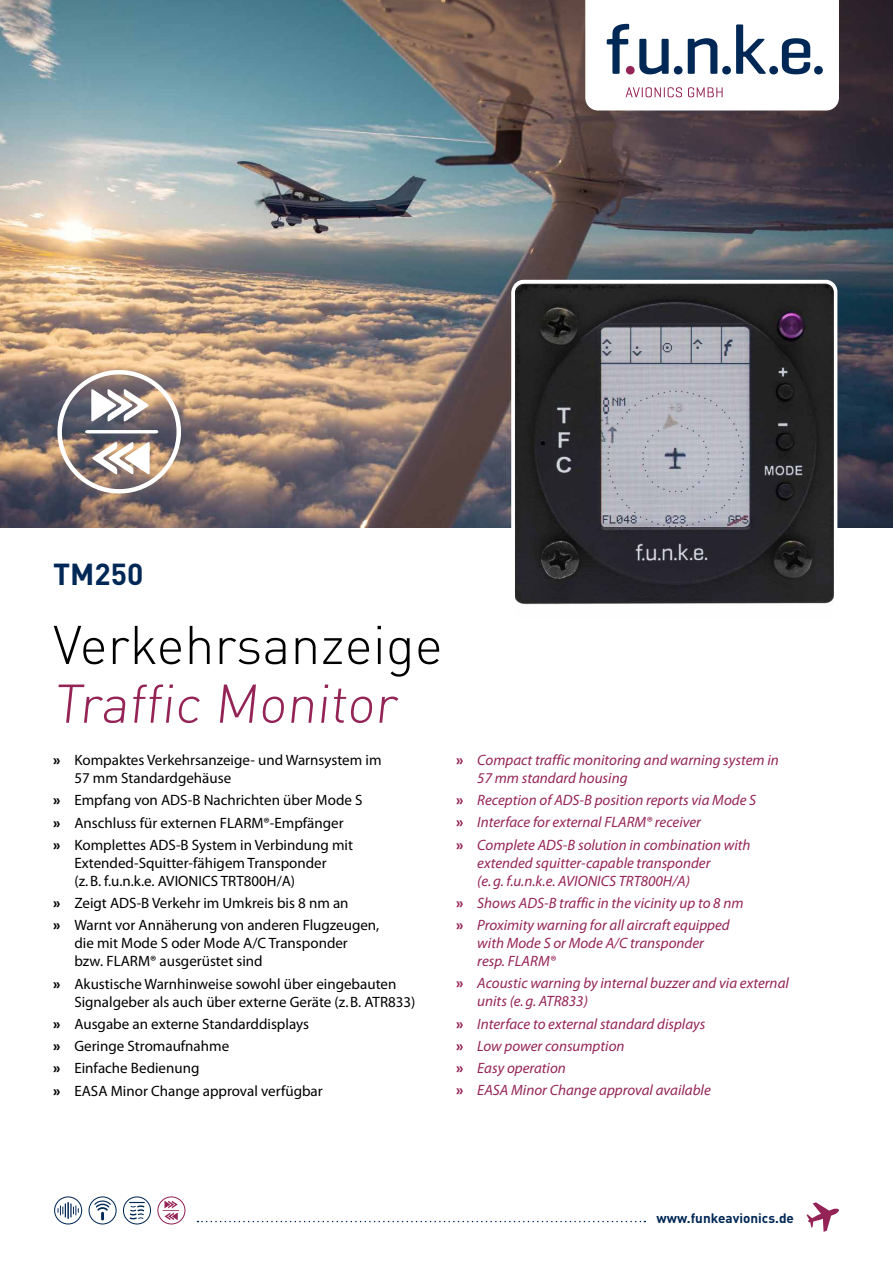
<style>
.page{position:relative;width:893px;height:1263px;background:#fff}
.page>*{position:absolute;margin:0;border:0;box-sizing:border-box;transform-origin:0 0}
.t1{font:300 53.55px "DIN";color:#000}
.t2{font:300 53.55px "DIN";color:#952456}
.t3{font:700 30px "DIN";color:#002856}
.t4{font:15px/22.2px "Myriad Pro";color:#000}
.t5{font:italic 15px/22.2px "Myriad Pro";color:#952456}
.t6{font:700 13.5px "DIN";color:#002856}
.s1{font-weight:900}
.s2{font-weight:900;font-style:normal}
</style>
<div class="page">
<svg style="left:157px;top:1196px;width:28px;height:28px"></svg>
<svg style="left:806px;top:1202px;width:33px;height:30px"></svg>
<svg style="left:197px;top:1221px;width:448px;height:1px"></svg>
<svg style="left:89px;top:1196px;width:28px;height:28px"></svg>
<svg style="left:54px;top:1196px;width:28px;height:28px"></svg>
<svg style="left:123px;top:1196px;width:28px;height:28px"></svg>
<img style="left:0;top:0;width:893px;height:527px">
<svg style="left:585px;top:0;width:254px;height:111px"></svg>
<svg style="left:57px;top:370px;width:124px;height:124px"></svg>
<svg style="left:507px;top:276px;width:337px;height:252px"></svg>
<img style="left:515px;top:284px;width:319px;height:321px">
<h2 class="t3" style="left:53px;top:554px;width:92px">TM250</h2>
<h1 class="t1" style="left:53px;top:612px;width:391px">Verkehrsanzeige</h1>
<h1 class="t2" style="left:53px;top:670px;width:351px">Traffic Monitor</h1>
<p class="t4" style="left:74px;top:751px;width:309px;line-height:18px;text-indent:-21px"><span class="s1">»</span> Kompaktes Verkehrsanzeige- und Warnsystem im<br>57 mm Standardgehäuse</p>
<p class="t4" style="left:53px;top:789px;width:311px"><span class="s1">»</span> Empfang von ADS-B Nachrichten über Mode S <span class="s1">»</span> Anschluss für externen FLARM®-Empfänger<br><span class="s1">»</span> Komplettes ADS-B System in Verbindung mit</p>
<p class="t4" style="left:74px;top:854px;width:254px;line-height:18px">Extended-Squitter-fähigem Transponder (z.B. f.u.n.k.e. AVIONICS TRT800H/A)</p>
<p class="t4" style="left:53px;top:892px;width:328px"><span class="s1">»</span> Zeigt ADS-B Verkehr im Umkreis bis 8 nm an<br><span class="s1">»</span> Warnt vor Annäherung von anderen Flugzeugen,</p>
<p class="t4" style="left:74px;top:934px;width:275px;line-height:18px">die mit Mode S oder Mode A/C Transponder bzw. FLARM® ausgerüstet sind</p>
<p class="t4" style="left:74px;top:975px;width:342px;line-height:18px;text-indent:-21px"><span class="s1">»</span> Akustische Warnhinweise sowohl über eingebauten<br>Signalgeber als auch über externe Geräte (z.B. ATR833)</p>
<p class="t4" style="left:53px;top:1013px;width:271px"><span class="s1">»</span> Ausgabe an externe Standarddisplays<br><span class="s1">»</span> Geringe Stromaufnahme<br><span class="s1">»</span> Einfache Bedienung<br><span class="s1">»</span> EASA Minor Change approval verfügbar</p>
<p class="t5" style="left:477px;top:751px;width:303px;line-height:18px;text-indent:-21px"><span class="s2">»</span> Compact traffic monitoring and warning system in<br>57 mm standard housing</p>
<p class="t5" style="left:456px;top:789px;width:302px"><span class="s2">»</span> Reception of ADS-B position reports via Mode S <span class="s2">»</span> Interface for external FLARM® receiver<br><span class="s2">»</span> Complete ADS-B solution in combination with</p>
<p class="t5" style="left:477px;top:854px;width:235px;line-height:18px">extended squitter-capable transponder (e.g. f.u.n.k.e. AVIONICS TRT800H/A)</p>
<p class="t5" style="left:456px;top:892px;width:289px"><span class="s2">»</span> Shows ADS-B traffic in the vicinity up to 8 nm <span class="s2">»</span> Proximity warning for all aircraft equipped</p>
<p class="t5" style="left:477px;top:934px;width:228px;line-height:18px">with Mode S or Mode A/C transponder resp. FLARM®</p>
<p class="t5" style="left:477px;top:975px;width:313px;line-height:18px;text-indent:-21px"><span class="s2">»</span> Acoustic warning by internal buzzer and via external units (e.g. ATR833)</p>
<p class="t5" style="left:456px;top:1013px;width:256px"><span class="s2">»</span> Interface to external standard displays <span class="s2">»</span> Low power consumption<br><span class="s2">»</span> Easy operation<br><span class="s2">»</span> EASA Minor Change approval available</p>
<p class="t6" style="left:657px;top:1209px;width:139px">www.funkeavionics.de</p>
</div>
